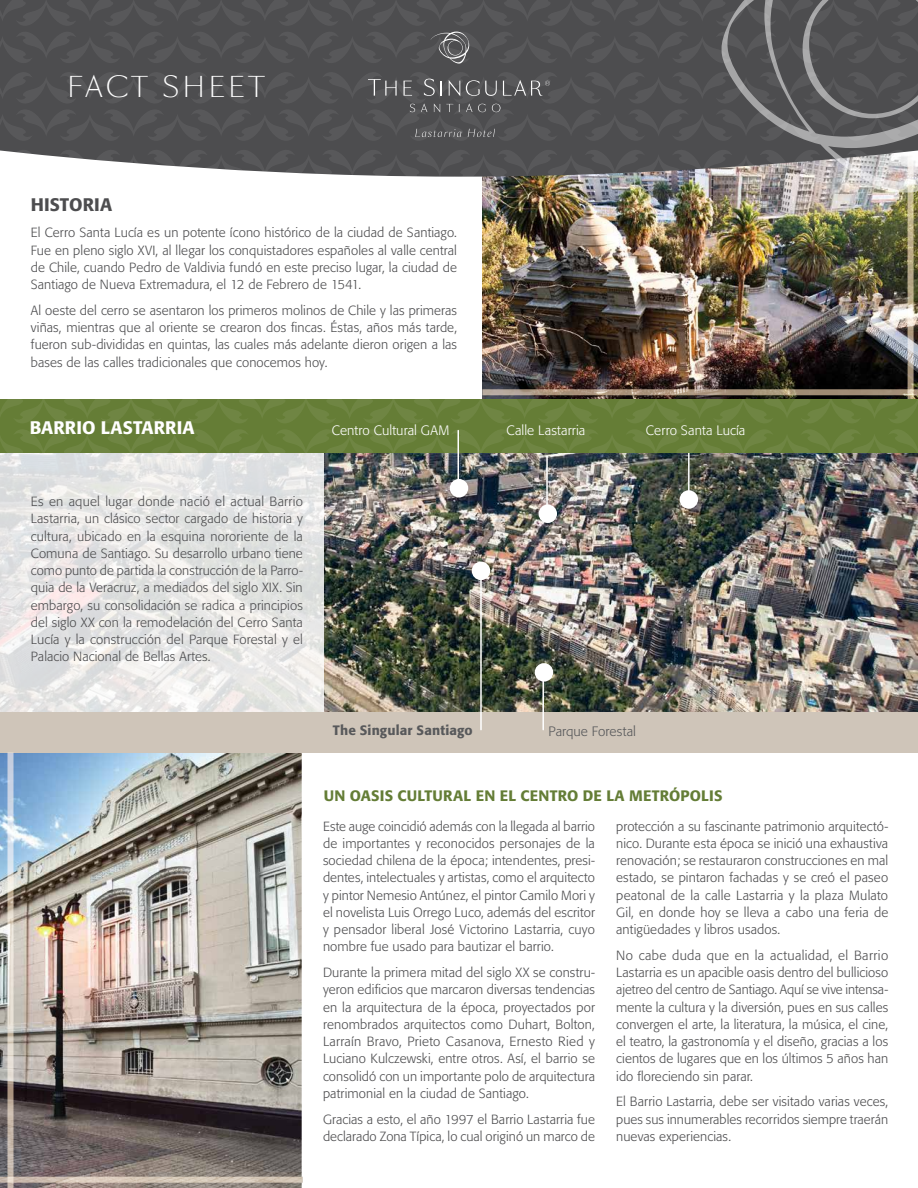
<style>
.page{position:relative;width:918px;height:1188px;background:#fff}
.page>*{position:absolute;margin:0;border:0;box-sizing:border-box;transform-origin:0 0}
.t1{font:300 27px "Sang Bleu BP Sans";letter-spacing:.125em;color:#fff}
.t2{font:500 18px "Formata";color:#fff}
.t3{font:500 18px "Formata";letter-spacing:.005em;color:#4d4d4f}
.t4{font:500 15px "Formata";letter-spacing:.015em;color:#647d36}
.t5{font:300 13.5px "Formata";letter-spacing:.01em;color:#fff}
.t6{font:500 13.5px "Formata";letter-spacing:.01em;color:#58595b}
.t7{font:300 13.5px "Formata";letter-spacing:.005em;color:#58595b}
.t8{font:300 13.2px/17.2px "Formata";letter-spacing:.005em;color:#4d4d4f;text-align:justify}
</style>
<div class="page">
<img style="left:482px;top:177px;width:436px;height:223px">
<svg style="left:908px;top:193px;width:6px;height:207px"></svg>
<svg style="left:482px;top:389px;width:436px;height:6px;background:#a8947f"></svg>
<img style="left:0;top:753px;width:302px;height:435px">
<div style="left:0;top:64px;width:646px;height:86px;background:#4d4d4f"></div>
<svg style="left:0;top:150px;width:646px;height:27px"></svg>
<img style="left:646px;top:64px;width:272px;height:129px">
<svg style="left:0;top:0;width:918px;height:64px;background:#525254"></svg>
<svg style="left:0;top:72px;width:918px;height:69px;background:#555557"></svg>
<img style="left:323px;top:453px;width:595px;height:259px">
<div style="left:535px;top:663px;width:18px;height:19px;background:#fff;border-radius:50%"></div>
<div style="left:472px;top:562px;width:18px;height:18px;background:#fff;border-radius:50%"></div>
<div style="left:680px;top:490px;width:18px;height:19px;background:#fff;border-radius:50%"></div>
<div style="left:539px;top:505px;width:18px;height:18px;background:#fff;border-radius:50%"></div>
<div style="left:450px;top:479px;width:18px;height:18px;background:#fff;border-radius:50%"></div>
<svg style="left:0;top:453px;width:323px;height:259px;fill:#e5e5e4"></svg>
<hr style="left:688px;top:452px;width:2px;height:52px;background:#fff">
<hr style="left:546px;top:456px;width:2px;height:52px;background:#fff">
<svg style="left:0;top:400px;width:918px;height:53px;background:#687f3a"></svg>
<div style="left:0;top:712px;width:918px;height:41px;background:#cfc5b9"></div>
<hr style="left:458px;top:431px;width:1px;height:51px;background:#fff">
<hr style="left:480px;top:572px;width:2px;height:158px;background:#fff">
<hr style="left:542px;top:673px;width:2px;height:57px;background:#fff">
<svg style="left:8px;top:753px;width:6px;height:435px;background:#d2ceca"></svg>
<svg style="left:0;top:1177px;width:303px;height:6px;background:#d0c2b4"></svg>
<h1 class="t1" style="left:67px;top:67px;width:199px">FACT SHEET</h1>
<h2 class="t3" style="left:31px;top:194px;width:83px">HISTORIA</h2>
<p class="t8" style="left:31px;top:224px;width:428px">El Cerro Santa Lucía es un potente ícono histórico de la ciudad de Santiago.<br>Fue en pleno siglo XVI, al llegar los conquistadores españoles al valle central de Chile, cuando Pedro de Valdivia fundó en este preciso lugar, la ciudad de Santiago de Nueva Extremadura, el 12 de Febrero de 1541.</p>
<p class="t8" style="left:31px;top:302px;width:428px">Al oeste del cerro se asentaron los primeros molinos de Chile y las primeras viñas, mientras que al oriente se crearon dos fincas. Éstas, años más tarde, fueron sub-divididas en quintas, las cuales más adelante dieron origen a las bases de las calles tradicionales que conocemos hoy.</p>
<h2 class="t2" style="left:30px;top:416px;width:24px">BARRIO</h2>
<h2 class="t2" style="left:101px;top:416px;width:22px">LASTARRIA</h2>
<p class="t5" style="left:332px;top:422px;width:119px">Centro Cultural GAM</p>
<p class="t5" style="left:507px;top:422px;width:80px">Calle Lastarria</p>
<p class="t5" style="left:646px;top:422px;width:101px">Cerro Santa Lucía</p>
<p class="t8" style="left:31px;top:493px;width:274px">Es en aquel lugar donde nació el actual Barrio Lastarria, un clásico sector cargado de historia y cultura, ubicado en la esquina nororiente de la Comuna de Santiago. Su desarrollo urbano tiene como punto de partida la construcción de la Parro&shy;quia de la Veracruz, a mediados del siglo XIX. Sin embargo, su consolidación se radica a principios del siglo XX con la remodelación del Cerro Santa Lucía y la construcción del Parque Forestal y el Palacio Nacional de Bellas Artes.</p>
<p class="t6" style="left:333px;top:722px;width:141px">THE SINGULAR SANTIAGO</p>
<p class="t7" style="left:549px;top:723px;width:89px">Parque Forestal</p>
<p class="t4" style="left:324px;top:787px;width:400px">UN OASIS CULTURAL EN EL CENTRO DE LA METRÓPOLIS</p>
<p class="t8" style="left:323px;top:817px;width:274px">Este auge coincidió además con la llegada al barrio de importantes y reconocidos personajes de la sociedad chilena de la época; intendentes, presi&shy;dentes, intelectuales y artistas, como el arquitecto y pintor Nemesio Antúnez, el pintor Camilo Mori y el novelista Luis Orrego Luco, además del escritor y pensador liberal José Victorino Lastarria, cuyo nombre fue usado para bautizar el barrio.</p>
<p class="t8" style="left:323px;top:964px;width:274px">Durante la primera mitad del siglo XX se constru&shy;yeron edificios que marcaron diversas tendencias en la arquitectura de la época, proyectados por renombrados arquitectos como Duhart, Bolton, Larraín Bravo, Prieto Casanova, Ernesto Ried y Luciano Kulczewski, entre otros. Así, el barrio se consolidó con un importante polo de arquitectura patrimonial en la ciudad de Santiago.</p>
<p class="t8" style="left:323px;top:1110px;width:274px">Gracias a esto, el año 1997 el Barrio Lastarria fue declarado Zona Típica, lo cual originó un marco de</p>
<p class="t8" style="left:616px;top:817px;width:274px">protección a su fascinante patrimonio arquitectó&shy;nico. Durante esta época se inició una exhaustiva renovación; se restauraron construcciones en mal estado, se pintaron fachadas y se creó el paseo peatonal de la calle Lastarria y la plaza Mulato Gil, en donde hoy se lleva a cabo una feria de antigüedades y libros usados.</p>
<p class="t8" style="left:616px;top:947px;width:274px">No cabe duda que en la actualidad, el Barrio Lastarria es un apacible oasis dentro del bullicioso ajetreo del centro de Santiago. Aquí se vive intensa&shy;mente la cultura y la diversión, pues en sus calles convergen el arte, la literatura, la música, el cine, el teatro, la gastronomía y el diseño, gracias a los cientos de lugares que en los últimos 5 años han ido floreciendo sin parar.</p>
<p class="t8" style="left:616px;top:1093px;width:274px">El Barrio Lastarria, debe ser visitado varias veces, pues sus innumerables recorridos siempre traerán nuevas experiencias.</p>
</div>
